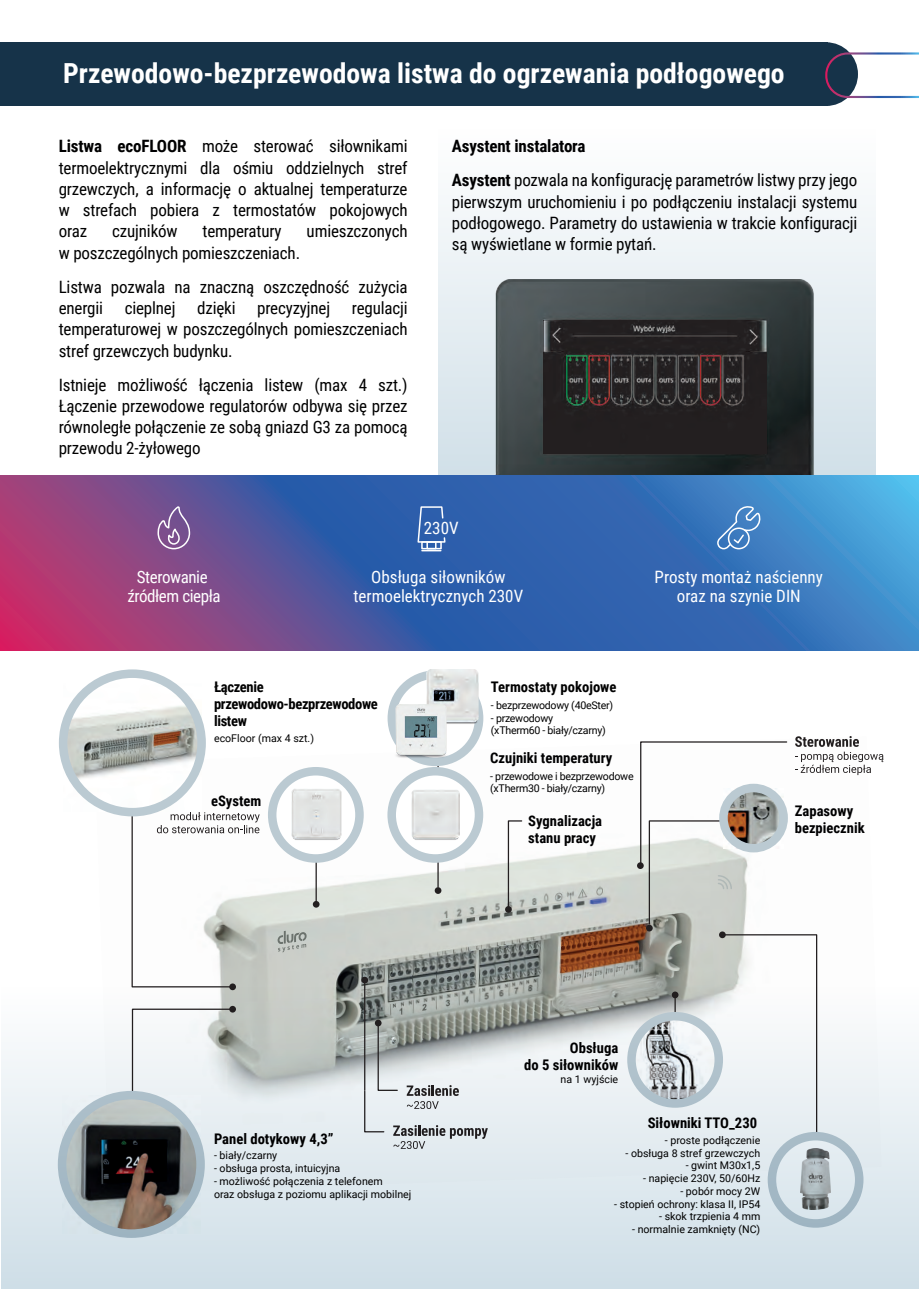
<style>
.page{position:relative;width:919px;height:1289px;background:#fff}
.page>*{position:absolute;margin:0;border:0;box-sizing:border-box;transform-origin:0 0}
.t1{font:700 27.6px "Roboto Condensed";color:#fff}
.t2{font:16.95px/21.3px "Roboto Condensed";letter-spacing:-.01em;color:#000001;text-align:justify}
.t3{font:16.95px/19.2px "Roboto Condensed";color:#fff;text-align:center}
.t4{font:16.95px/19.2px "Roboto Condensed";letter-spacing:-.025em;color:#fff;text-align:center}
.t5{font:700 14.55px/17px "Roboto Condensed";color:#000001}
.t6{font:700 14.55px/17px "Roboto Condensed";letter-spacing:-.025em;color:#000001}
.t7{font:10.65px/12.8px "Roboto";color:#000001}
.t8{font:10.65px/12.8px "Roboto";letter-spacing:-.025em;color:#000001}
.s1{font-weight:700}
</style>
<div class="page">
<div style="left:438px;top:129px;width:437px;height:371px;background:linear-gradient(to bottom,#fdfdfd,#cddde6)"></div>
<img style="left:461px;top:280px;width:387px;height:195px">
<div style="left:543px;top:320px;width:223px;height:133px;background:#231f20"></div>
<img style="left:543px;top:320px;width:223px;height:91px">
<img style="left:107px;top:736px;width:752px;height:251px">
<svg style="left:721px;top:933px;width:96px;height:54px"></svg>
<svg style="left:794px;top:736px;width:89px;height:39px"></svg>
<div style="left:646px;top:924px;width:6px;height:7px;background:#231f20;border-radius:50%"></div>
<hr style="left:437px;top:736px;width:1px;height:151px;background:#231f20">
<div style="left:434px;top:887px;width:7px;height:6px;background:#231f20;border-radius:50%"></div>
<hr style="left:315px;top:798px;width:2px;height:102px;background:#231f20">
<div style="left:313px;top:900px;width:6px;height:7px;background:#231f20;border-radius:50%"></div>
<svg style="left:505px;top:819px;width:18px;height:93px"></svg>
<div style="left:637px;top:862px;width:6px;height:7px;background:#231f20;border-radius:50%"></div>
<hr style="left:364px;top:983px;width:1px;height:107px;background:#231f20">
<div style="left:361px;top:976px;width:7px;height:7px;background:#231f20;border-radius:50%"></div>
<svg style="left:272px;top:771px;width:87px;height:87px"></svg>
<div style="left:268px;top:767px;width:96px;height:95px;border:9px solid #bbcad2;border-radius:50%"></div>
<svg style="left:131px;top:769px;width:129px;height:218px"></svg>
<div style="left:719px;top:931px;width:6px;height:7px;background:#231f20;border-radius:50%"></div>
<img style="left:63px;top:679px;width:138px;height:133px">
<div style="left:59px;top:669px;width:147px;height:147px;border:9px solid #bbcad2;border-radius:50%"></div>
<svg style="left:0;top:475px;width:917px;height:175px;background:#5061a6"></svg>
<div style="left:0;top:42px;width:827px;height:64px;background:#163349"></div>
<div style="left:794px;top:42px;width:63px;height:64px;background:#163349;border-radius:50%"></div>
<svg style="left:825px;top:51px;width:93px;height:48px"></svg>
<svg style="left:157px;top:505px;width:34px;height:133px;background:#8e548d"></svg>
<svg style="left:416px;top:505px;width:30px;height:38px"></svg>
<div style="left:426px;top:541px;width:10px;height:8px;border:2px solid #fff"></div>
<div style="left:421px;top:541px;width:21px;height:8px;border:2px solid #fff"></div>
<svg style="left:422px;top:550px;width:19px;height:1px"></svg>
<svg style="left:716px;top:504px;width:45px;height:46px;background:#5a8fc9"></svg>
<svg style="left:277px;top:930px;width:29px;height:22px"></svg>
<svg style="left:391px;top:771px;width:88px;height:87px"></svg>
<div style="left:387px;top:767px;width:96px;height:95px;border:9px solid #bbcad2;border-radius:50%"></div>
<svg style="left:392px;top:674px;width:87px;height:88px"></svg>
<div style="left:387px;top:670px;width:96px;height:96px;border:9px solid #bbcad2;border-radius:50%"></div>
<img style="left:291px;top:788px;width:50px;height:52px">
<img style="left:426px;top:670px;width:52px;height:54px">
<img style="left:393px;top:704px;width:56px;height:55px">
<img style="left:411px;top:789px;width:49px;height:51px">
<svg style="left:639px;top:740px;width:148px;height:185px"></svg>
<svg style="left:1px;top:987px;width:917px;height:301px"></svg>
<h1 class="t1" style="left:63px;top:54px;width:723px">Przewodowo-bezprzewodowa listwa do ogrzewania podłogowego</h1>
<p class="t2" style="left:59px;top:135px;width:350px"><span class="s1">Listwa ecoFLOOR</span> może sterować siłownikami termoelektrycznymi dla ośmiu oddzielnych stref grzewczych, a informację o aktualnej temperaturze w strefach pobiera z termostatów pokojowych oraz</p>
<p class="t2" style="left:112px;top:220px;width:67px">czujników</p>
<p class="t2" style="left:202px;top:220px;width:81px">temperatury</p>
<p class="t2" style="left:306px;top:220px;width:102px">umieszczonych</p>
<p class="t2" style="left:59px;top:235px;width:350px;line-height:34px">w poszczególnych pomieszczeniach.<br>Listwa pozwala na znaczną oszczędność zużycia</p>
<p class="t2" style="left:59px;top:297px;width:46px">energii</p>
<p class="t2" style="left:125px;top:297px;width:52px">cieplnej</p>
<p class="t2" style="left:197px;top:297px;width:40px">dzięki</p>
<p class="t2" style="left:257px;top:297px;width:74px">precyzyjnej</p>
<p class="t2" style="left:59px;top:297px;width:350px;text-indent:293px">regulacji temperaturowej w poszczególnych pomieszczeniach stref grzewczych budynku.</p>
<p class="t2" style="left:59px;top:373px;width:350px">Istnieje możliwość łączenia listew (max 4 szt.)<br>Łączenie przewodowe regulatorów odbywa się przez równoległe połączenie ze sobą gniazd G3 za pomocą przewodu 2-żyłowego</p>
<p class="t2" style="left:452px;top:129px;width:407px;line-height:34px"><span class="s1">Asystent instalatora<br>Asystent</span> pozwala na konfigurację parametrów listwy przy jego</p>
<p class="t2" style="left:452px;top:190px;width:407px">pierwszym uruchomieniu i po podłączeniu instalacji systemu podłogowego. Parametry do ustawienia w trakcie konfiguracji są wyświetlane w formie pytań.</p>
<p class="t3" style="left:424px;top:517px;width:36px">230V</p>
<p class="t4" style="left:127px;top:566px;width:95px">Sterowanie źródłem ciepła</p>
<p class="t3" style="left:353px;top:566px;width:171px">Obsługa siłowników termoelektrycznych 230V</p>
<p class="t3" style="left:654px;top:566px;width:170px">Prosty montaż naścienny oraz na szynie DIN</p>
<p class="t6" style="left:214px;top:678px;width:165px">Łączenie przewodowo-bezprzewodowe listew</p>
<p class="t7" style="left:214px;top:732px;width:102px">ecoFloor (max 4 szt.)</p>
<p class="t5" style="left:211px;top:791px;width:52px">eSystem</p>
<p class="t5" style="left:214px;top:1129px;width:121px">Panel dotykowy 4,3”</p>
<p class="t7" style="left:214px;top:1148px;width:65px">- biały/czarny</p>
<p class="t7" style="left:214px;top:1161px;width:128px">- obsługa prosta, intuicyjna</p>
<p class="t7" style="left:214px;top:1174px;width:199px">- możliwość połączenia z telefonem<br>oraz obsługa z poziomu aplikacji mobilnej</p>
<p class="t5" style="left:491px;top:678px;width:127px">Termostaty pokojowe</p>
<p class="t8" style="left:491px;top:698px;width:124px">- bezprzewodowy (40eSter)</p>
<p class="t8" style="left:491px;top:711px;width:116px">- przewodowy<br>(xTherm60 - biały/czarny)</p>
<p class="t5" style="left:490px;top:749px;width:123px">Czujniki temperatury</p>
<p class="t8" style="left:490px;top:769px;width:145px">- przewodowe i bezprzewodowe (xTherm30 - biały/czarny)</p>
<p class="t5" style="left:528px;top:812px;width:75px">Sygnalizacja stanu pracy</p>
<p class="t5" style="left:794px;top:802px;width:71px">Zapasowy bezpiecznik</p>
<p class="t5" style="left:524px;top:1038px;width:96px;text-align:right">Obsługa<br>do 5 siłowników</p>
<p class="t7" style="left:560px;top:1072px;width:59px">na 1 wyjście</p>
<p class="t5" style="left:647px;top:1114px;width:111px">Siłowniki TTO_230</p>
<p class="t7" style="left:664px;top:1133px;width:97px">- proste podłączenie</p>
<p class="t7" style="left:625px;top:1146px;width:136px">- obsługa 8 stref grzewczych</p>
<p class="t7" style="left:685px;top:1158px;width:76px">- gwint M30x1,5</p>
<p class="t7" style="left:643px;top:1171px;width:119px">- napięcie 230V, 50/60Hz</p>
<p class="t7" style="left:680px;top:1184px;width:81px">- pobór mocy 2W</p>
<p class="t7" style="left:614px;top:1197px;width:147px">- stopień ochrony: klasa II, IP54</p>
<p class="t7" style="left:659px;top:1209px;width:103px">- skok trzpienia 4 mm</p>
<p class="t7" style="left:632px;top:1222px;width:130px">- normalnie zamknięty (NC)</p>
</div>
